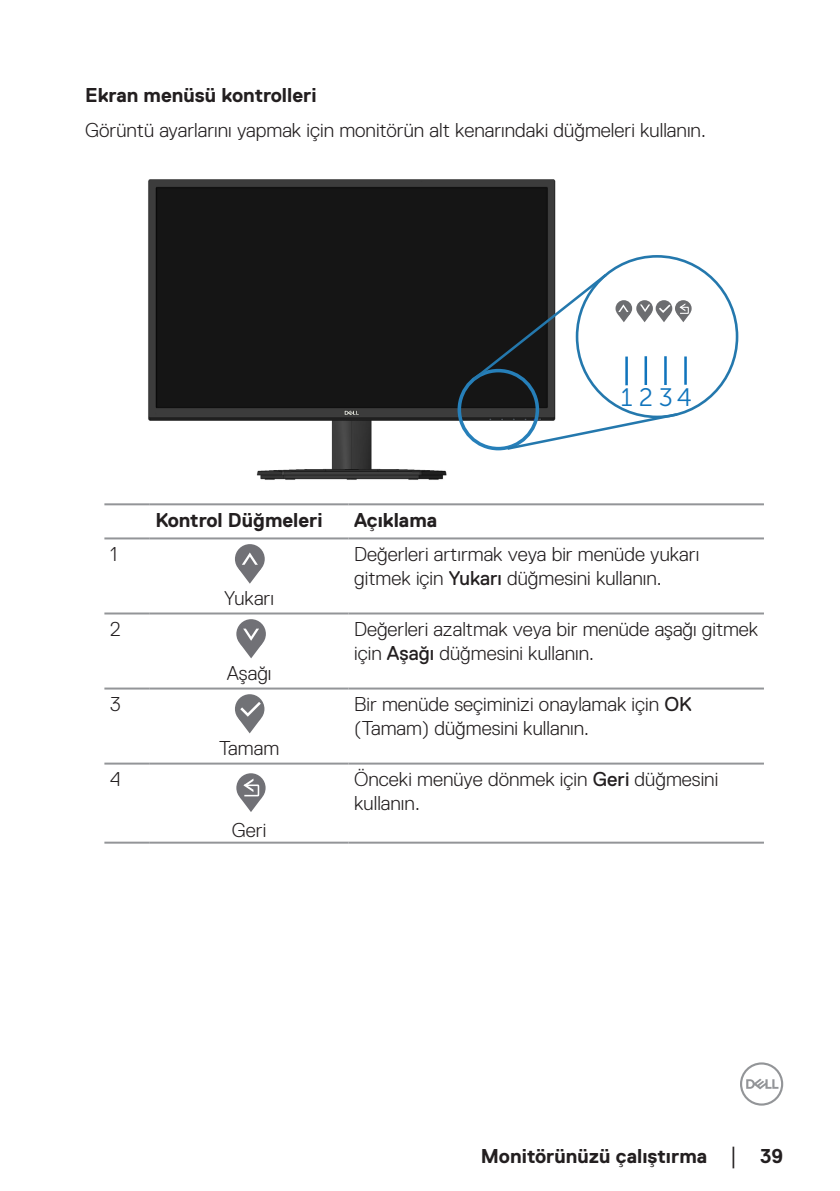
<style>
.page{position:relative;width:840px;height:1191px;background:#fff}
.page>*{position:absolute;margin:0;border:0;box-sizing:border-box;transform-origin:0 0}
.t1{font:25.2px "Museo Sans For Dell 300";color:#1074bc}
.text{font:300 20px/24px "Dell Replica";color:#231f20}
.Head3{font:700 20px "Dell Replica";color:#231f20}
.text_bold{font:700 20px "Dell Replica";color:#231f20}
.s1{font-weight:400}
.s2{font-family:"Times New Roman";font-weight:400;font-size:18px}
</style>
<div class="page">
<svg style="left:740px;top:1062px;width:42px;height:43px"></svg>
<img style="left:148px;top:179px;width:408px;height:301px">
<div style="left:457px;top:369px;width:82px;height:81px;border:4px solid #267fb9;border-radius:50%"></div>
<hr style="left:625px;top:356px;width:2px;height:29px;background:#1074bc">
<hr style="left:644px;top:356px;width:2px;height:29px;background:#1074bc">
<hr style="left:663px;top:356px;width:3px;height:29px;background:#1074bc">
<hr style="left:684px;top:356px;width:2px;height:29px;background:#1074bc">
<svg style="left:615px;top:300px;width:16px;height:17px"></svg>
<svg style="left:617px;top:304px;width:13px;height:18px"></svg>
<svg style="left:636px;top:300px;width:16px;height:17px"></svg>
<svg style="left:638px;top:304px;width:12px;height:18px"></svg>
<svg style="left:655px;top:300px;width:17px;height:17px"></svg>
<svg style="left:674px;top:300px;width:17px;height:17px"></svg>
<svg style="left:656px;top:303px;width:33px;height:19px"></svg>
<svg style="left:470px;top:271px;width:139px;height:112px"></svg>
<svg style="left:504px;top:411px;width:175px;height:40px"></svg>
<hr style="left:104px;top:503px;width:46px;height:2px;background:#939598">
<hr style="left:150px;top:503px;width:198px;height:2px;background:#939598">
<hr style="left:348px;top:503px;width:415px;height:2px;background:#939598">
<hr style="left:104px;top:537px;width:46px;height:2px;background:#939598">
<hr style="left:150px;top:537px;width:198px;height:2px;background:#939598">
<hr style="left:348px;top:537px;width:415px;height:2px;background:#939598">
<hr style="left:104px;top:612px;width:46px;height:2px;background:#939598">
<hr style="left:150px;top:612px;width:198px;height:2px;background:#939598">
<hr style="left:348px;top:612px;width:415px;height:2px;background:#939598">
<hr style="left:104px;top:687px;width:46px;height:2px;background:#939598">
<hr style="left:150px;top:687px;width:198px;height:2px;background:#939598">
<hr style="left:348px;top:687px;width:415px;height:2px;background:#939598">
<hr style="left:104px;top:762px;width:46px;height:2px;background:#939598">
<hr style="left:150px;top:762px;width:198px;height:2px;background:#939598">
<hr style="left:348px;top:762px;width:415px;height:2px;background:#939598">
<hr style="left:104px;top:841px;width:46px;height:2px;background:#939598">
<hr style="left:150px;top:841px;width:198px;height:2px;background:#939598">
<hr style="left:348px;top:841px;width:415px;height:2px;background:#939598">
<div style="left:235px;top:544px;width:29px;height:30px;background:#717176;border-radius:50%"></div>
<svg style="left:238px;top:552px;width:23px;height:31px"></svg>
<div style="left:236px;top:619px;width:30px;height:29px;background:#717176;border-radius:50%"></div>
<svg style="left:240px;top:628px;width:22px;height:30px"></svg>
<div style="left:235px;top:694px;width:29px;height:29px;background:#717276;border-radius:50%"></div>
<svg style="left:237px;top:699px;width:26px;height:34px"></svg>
<div style="left:236px;top:773px;width:29px;height:29px;background:#717176;border-radius:50%"></div>
<svg style="left:240px;top:778px;width:22px;height:34px"></svg>
<p class="Head3" style="left:85px;top:84px;width:233px">Ekran menüsü kontrolleri</p>
<p class="text" style="left:85px;top:119px;width:621px">Görüntü ayarlarını yapmak için monitörün alt kenarındaki düğmeleri kullanın.</p>
<p class="t1" style="left:620px;top:384px;width:73px">1234</p>
<p class="text_bold" style="left:155px;top:509px;width:168px">Kontrol Düğmeleri</p>
<p class="text_bold" style="left:354px;top:509px;width:85px">Açıklama</p>
<p class="text" style="left:110px;top:542px;width:8px">1</p>
<p class="text" style="left:224px;top:586px;width:51px">Yukarı</p>
<p class="text" style="left:354px;top:542px;width:346px">Değerleri artırmak veya bir menüde yukarı gitmek için <span class="s1">Yukarı</span> düğmesini kullanın.</p>
<p class="text" style="left:110px;top:617px;width:12px">2</p>
<p class="text" style="left:226px;top:661px;width:46px">Aşağı</p>
<p class="text" style="left:354px;top:617px;width:405px">Değerleri azaltmak veya bir menüde aşağı gitmek için <span class="s1">Aşağı</span> düğmesini kullanın.</p>
<p class="text" style="left:110px;top:692px;width:12px">3</p>
<p class="text" style="left:219px;top:736px;width:61px">Tamam</p>
<p class="text" style="left:354px;top:692px;width:339px">Bir menüde seçiminizi onaylamak için <span class="s1">OK </span>(Tamam) düğmesini kullanın.</p>
<p class="text" style="left:110px;top:767px;width:12px">4</p>
<p class="text" style="left:354px;top:767px;width:365px">Önceki menüye dönmek için <span class="s1">Geri</span> düğmesini kullanın.</p>
<p class="text" style="left:232px;top:818px;width:36px">Geri</p>
<p class="Head3" style="left:480px;top:1144px;width:304px">Monitörünüzü çalıştırma <span class="s2">│</span> 39</p>
</div>
